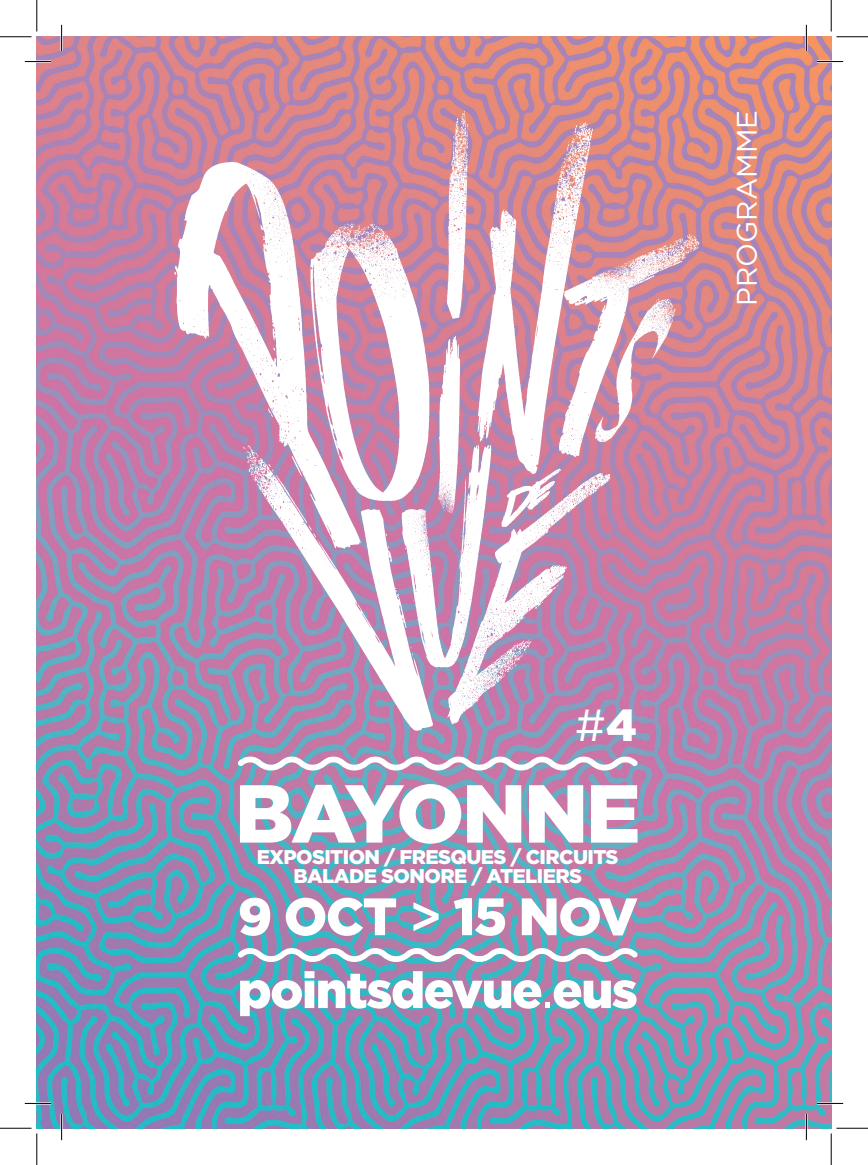
<style>
.page{position:relative;width:868px;height:1165px;background:#fff}
.page>*{position:absolute;margin:0;border:0;box-sizing:border-box;transform-origin:0 0}
.t1{font:900 81.9px "Gotham";letter-spacing:-.03em;color:#fff}
.t2{font:900 52.5px "Gotham";letter-spacing:-.03em;color:#fff}
.t3{font:900 50.57px "Gotham";letter-spacing:-.03em;color:#fff}
.t4{font:44.8px "Gotham";color:#fff}
.t5{font:28.18px "Gotham";color:#fff}
.t6{font:900 19.78px "Gotham";letter-spacing:-.03em;color:#fff}
.s1{font-weight:900}
.s2{font-weight:500}
.s3{font-weight:400}
</style>
<div class="page">
<img style="left:37px;top:37px;width:793px;height:1091px">
<svg style="left:174px;top:111px;width:525px;height:620px"></svg>
<svg style="left:237px;top:756px;width:400px;height:14px"></svg>
<svg style="left:237px;top:948px;width:400px;height:14px"></svg>
<hr style="left:25px;top:60px;width:26px;height:3px;background:#fff">
<hr style="left:816px;top:60px;width:26px;height:3px;background:#fff">
<hr style="left:25px;top:1102px;width:26px;height:2px;background:#fff">
<hr style="left:816px;top:1102px;width:26px;height:2px;background:#fff">
<hr style="left:60px;top:25px;width:3px;height:26px;background:#fff">
<hr style="left:60px;top:1114px;width:3px;height:26px;background:#fff">
<hr style="left:805px;top:25px;width:2px;height:26px;background:#fff">
<hr style="left:805px;top:1114px;width:2px;height:26px;background:#fff">
<svg style="left:25px;top:61px;width:26px;height:1px"></svg>
<svg style="left:816px;top:61px;width:26px;height:1px"></svg>
<svg style="left:25px;top:1103px;width:26px;height:1px"></svg>
<svg style="left:816px;top:1103px;width:26px;height:1px"></svg>
<svg style="left:61px;top:25px;width:1px;height:26px"></svg>
<svg style="left:61px;top:1114px;width:1px;height:26px"></svg>
<svg style="left:805px;top:25px;width:1px;height:26px"></svg>
<svg style="left:805px;top:1114px;width:1px;height:26px"></svg>
<hr style="left:0;top:36px;width:32px;height:1px;background:#000">
<hr style="left:836px;top:36px;width:31px;height:1px;background:#000">
<hr style="left:0;top:1128px;width:32px;height:1px;background:#000">
<hr style="left:836px;top:1128px;width:31px;height:1px;background:#000">
<hr style="left:36px;top:0;width:1px;height:32px;background:#000">
<hr style="left:36px;top:1133px;width:1px;height:32px;background:#000">
<hr style="left:830px;top:0;width:1px;height:32px;background:#000">
<hr style="left:830px;top:1133px;width:1px;height:32px;background:#000">
<p class="t5" style="left:728px;top:306px;width:197px;rotate:-90deg">PROGRAMME</p>
<p class="t4" style="left:574px;top:697px;width:64px">#<span class="s1">4</span></p>
<p class="t1" style="left:235px;top:757px;width:407px">BAYONNE</p>
<p class="t6" style="left:257px;top:843px;width:363px">EXPOSITION / FRESQUES / CIRCUITS</p>
<p class="t6" style="left:293px;top:863px;width:290px">BALADE SONORE / ATELIERS</p>
<p class="t2" style="left:237px;top:880px;width:401px">9 OCT <span class="s2">&gt;</span> 15 NOV</p>
<p class="t3" style="left:237px;top:955px;width:402px">pointsdevue<span class="s3">.</span>eus</p>
</div>
